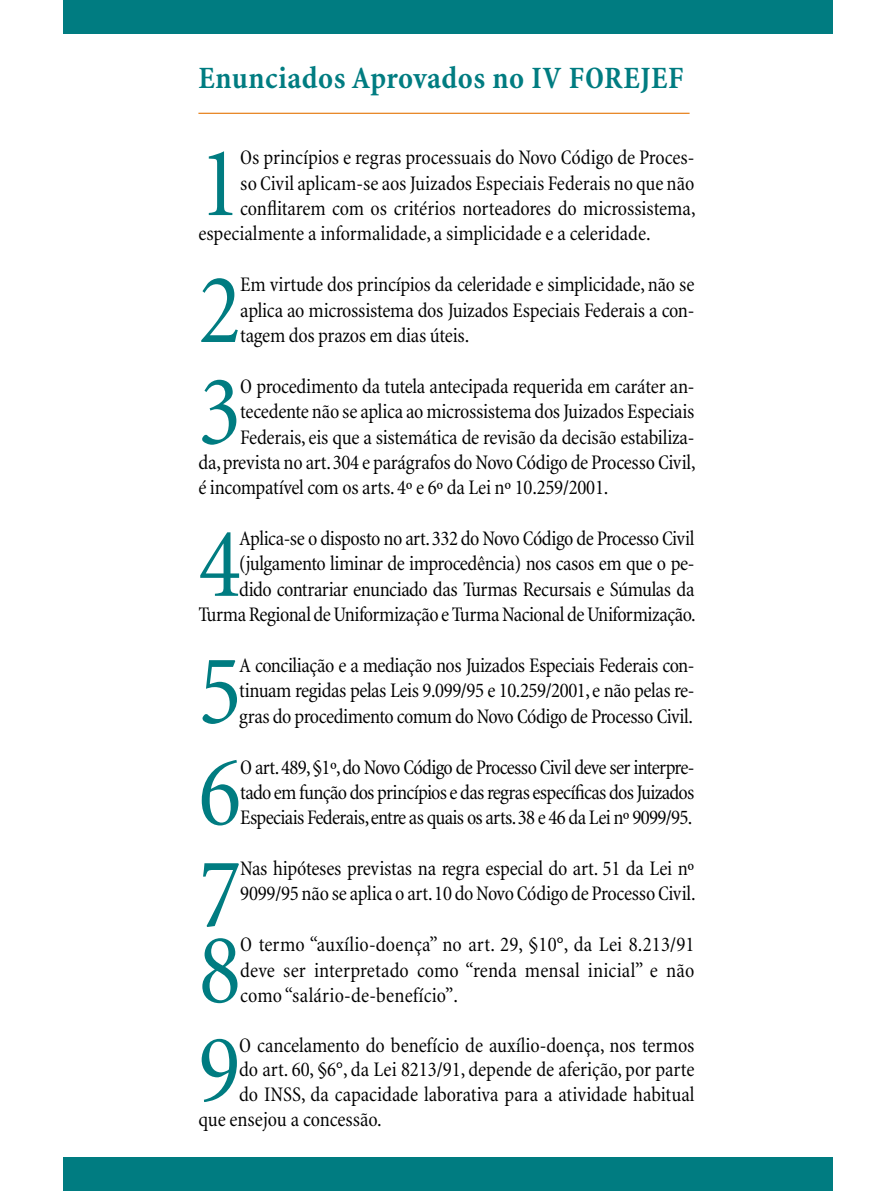
<style>
.page{position:relative;width:893px;height:1191px;background:#fff}
.page>*{position:absolute;margin:0;border:0;box-sizing:border-box;transform-origin:0 0}
.t1{font:condensed 100.45px "Minion";color:#007c81}
.t2{font:condensed 97.65px "Minion";color:#007c81}
.t3{font:700 condensed 31.5px "Minion";letter-spacing:.015em;color:#007c81}
.t4{font:condensed 21px/25.4px "Minion";letter-spacing:-.01em;color:#000;text-align:justify}
</style>
<div class="page">
<div style="left:63px;top:0;width:770px;height:34px;background:#007c81"></div>
<div style="left:63px;top:1157px;width:770px;height:34px;background:#007c81"></div>
<hr style="left:198px;top:113px;width:492px;height:1px;background:#e88929">
<h3 class="t3" style="left:198px;top:61px;width:487px">Enunciados Aprovados no IV FOREJEF</h3>
<h1 class="t1" style="left:198px;top:131px;width:44px">1</h1>
<p class="t4" style="left:240px;top:145px;width:456px">Os princípios e regras processuais do Novo Código de Proces-</p>
<p class="t4" style="left:240px;top:171px;width:456px">so Civil aplicam-se aos Juizados Especiais Federais no que não</p>
<p class="t4" style="left:240px;top:196px;width:457px">conflitarem com os critérios norteadores do microssistema,</p>
<p class="t4" style="left:198px;top:222px;width:454px">especialmente a informalidade, a simplicidade e a celeridade.</p>
<h1 class="t1" style="left:198px;top:258px;width:44px">2</h1>
<p class="t4" style="left:240px;top:272px;width:456px">Em virtude dos princípios da celeridade e simplicidade, não se aplica ao microssistema dos Juizados Especiais Federais a con&shy;tagem dos prazos em dias úteis.</p>
<h1 class="t1" style="left:198px;top:360px;width:44px">3</h1>
<p class="t4" style="left:240px;top:374px;width:456px">O procedimento da tutela antecipada requerida em caráter an-</p>
<p class="t4" style="left:240px;top:399px;width:456px">tecedente não se aplica ao microssistema dos Juizados Especiais</p>
<p class="t4" style="left:240px;top:425px;width:456px">Federais, eis que a sistemática de revisão da decisão estabiliza-</p>
<p class="t4" style="left:198px;top:450px;width:499px">da, prevista no art. 304 e parágrafos do Novo Código de Processo Civil,</p>
<p class="t4" style="left:198px;top:475px;width:411px">é incompatível com os arts. 4º e 6º da Lei nº 10.259/2001.</p>
<h1 class="t1" style="left:198px;top:512px;width:44px">4</h1>
<p class="t4" style="left:198px;top:526px;width:499px;text-align:right">Aplica-se o disposto no art. 332 do Novo Código de Processo Civil (julgamento liminar de improcedência) nos casos em que o pe-<br>dido contrariar enunciado das Turmas Recursais e Súmulas da Turma Regional de Uniformização e Turma Nacional de Uniformização.</p>
<h1 class="t1" style="left:198px;top:639px;width:44px">5</h1>
<p class="t4" style="left:239px;top:653px;width:457px">A conciliação e a mediação nos Juizados Especiais Federais con&shy;tinuam regidas pelas Leis 9.099/95 e 10.259/2001, e não pelas re&shy;gras do procedimento comum do Novo Código de Processo Civil.</p>
<h1 class="t1" style="left:198px;top:740px;width:44px">6</h1>
<p class="t4" style="left:240px;top:754px;width:456px">O art. 489, §1º, do Novo Código de Processo Civil deve ser interpre&shy;tado em função dos princípios e das regras específicas dos Juizados Especiais Federais, entre as quais os arts. 38 e 46 da Lei nº 9099/95.</p>
<h1 class="t1" style="left:198px;top:842px;width:44px">7</h1>
<p class="t4" style="left:240px;top:856px;width:457px">Nas hipóteses previstas na regra especial do art. 51 da Lei nº<br>9099/95 não se aplica o art. 10 do Novo Código de Processo Civil.</p>
<h1 class="t1" style="left:198px;top:918px;width:44px">8</h1>
<p class="t4" style="left:240px;top:932px;width:456px">O termo “auxílio-doença” no art. 29, §10°, da Lei 8.213/91 deve ser interpretado como “renda mensal inicial” e não como “salário-de-benefício”.</p>
<h2 class="t2" style="left:198px;top:1019px;width:43px">9</h2>
<p class="t4" style="left:239px;top:1033px;width:457px">O cancelamento do benefício de auxílio-doença, nos termos</p>
<p class="t4" style="left:239px;top:1057px;width:457px">do art. 60, §6°, da Lei 8213/91, depende de aferição, por parte</p>
<p class="t4" style="left:239px;top:1082px;width:457px">do INSS, da capacidade laborativa para a atividade habitual</p>
<p class="t4" style="left:198px;top:1107px;width:185px">que ensejou a concessão.</p>
</div>
